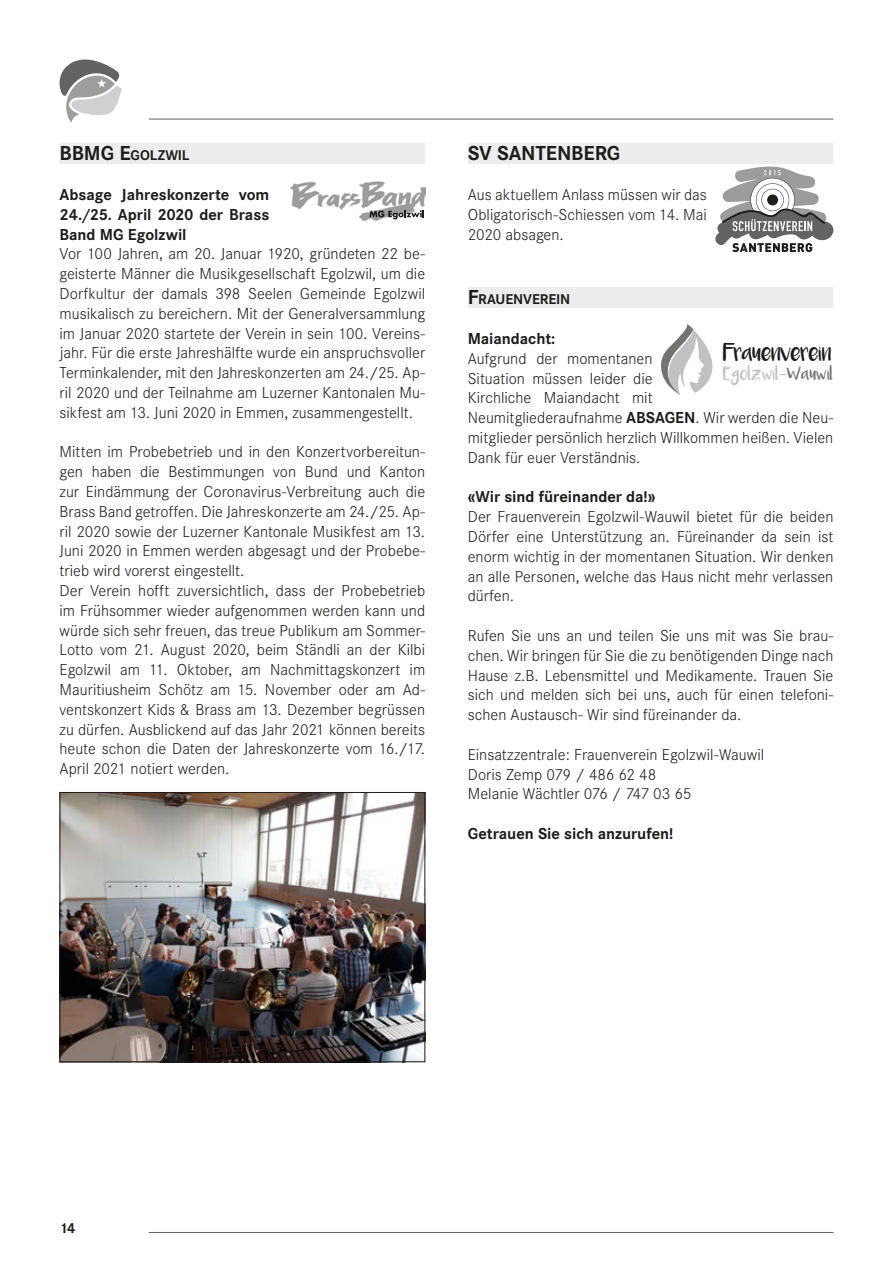
<style>
.page{position:relative;width:893px;height:1263px;background:#fff}
.page>*{position:absolute;margin:0;border:0;box-sizing:border-box;transform-origin:0 0}
.t1{font:700 21px "Corporate S";color:#1d1d1b}
.t2{font:300 16.5px/19.8px "Corporate S";color:#1d1d1b;text-align:justify}
.t3{font:700 16.5px/19.8px "Corporate S";letter-spacing:-.005em;color:#1d1d1b;text-align:justify}
.t4{font:700 15px "Corporate S";color:#1d1d1b}
.t5{font:700 14.7px "Corporate S";letter-spacing:-.005em;color:#1d1d1b}
.t6{font:13.5px "Luna";letter-spacing:-.045em;color:#1d1d1b}
.t7{font:10.05px "Luna";letter-spacing:.015em;color:#c1c1c1}
.s1{font-size:21px}
.s2{font-weight:700}
.s3{color:#737372}
</style>
<div class="page">
<hr style="left:149px;top:119px;width:684px;height:1px;background:#646363">
<hr style="left:149px;top:1232px;width:684px;height:1px;background:#646363">
<svg style="left:60px;top:60px;width:62px;height:63px"></svg>
<div style="left:60px;top:143px;width:365px;height:21px;background:#ededed"></div>
<div style="left:468px;top:143px;width:365px;height:21px;background:#ededed"></div>
<div style="left:468px;top:287px;width:365px;height:21px;background:#ededed"></div>
<svg style="left:715px;top:167px;width:118px;height:85px"></svg>
<svg style="left:661px;top:324px;width:52px;height:71px"></svg>
<img style="left:62px;top:794px;width:361px;height:266px">
<div style="left:60px;top:792px;width:365px;height:270px;border:1px solid #1d1d1b"></div>
<img style="left:291px;top:181px;width:134px;height:39px">
<svg style="left:369px;top:210px;width:55px;height:9px"></svg>
<p class="t5" style="left:60px;top:147px;width:132px"><span class="s1">BBMG E</span>GOLZWIL</p>
<p class="t3" style="left:60px;top:185px;width:211px">Absage Jahreskonzerte vom 24./25. April 2020 der Brass Band MG Egolzwil</p>
<p class="t2" style="left:60px;top:244px;width:367px">Vor 100 Jahren, am 20. Januar 1920, gründeten 22 be&shy;geisterte Männer die Musikgesellschaft Egolzwil, um die Dorfkultur der damals 398 Seelen Gemeinde Egolzwil musikalisch zu bereichern. Mit der Generalversammlung im Januar 2020 startete der Verein in sein 100. Vereins&shy;jahr. Für die erste Jahreshälfte wurde ein anspruchsvoller Terminkalender, mit den Jahreskonzerten am 24./25. Ap&shy;ril 2020 und der Teilnahme am Luzerner Kantonalen Mu&shy;sikfest am 13. Juni 2020 in Emmen, zusammengestellt.</p>
<p class="t2" style="left:60px;top:442px;width:367px;text-align:left">Mitten im Probebetrieb und in den Konzertvorbereitun&shy;gen haben die Bestimmungen von Bund und Kanton zur Eindämmung der Coronavirus-Verbreitung auch die Brass Band getroffen. Die Jahreskonzerte am 24./25. Ap&shy;ril 2020 sowie der Luzerner Kantonale Musikfest am 13.<br>Juni 2020 in Emmen werden abgesagt und der Probebe&shy;trieb wird vorerst eingestellt.<br>Der Verein hofft zuversichtlich, dass der Probebetrieb im Frühsommer wieder aufgenommen werden kann und würde sich sehr freuen, das treue Publikum am Sommer-Lotto vom 21. August 2020, beim Ständli an der Kilbi Egolzwil am 11. Oktober, am Nachmittagskonzert im Mauritiusheim Schötz am 15. November oder am Ad&shy;ventskonzert Kids &amp; Brass am 13. Dezember begrüssen zu dürfen. Ausblickend auf das Jahr 2021 können bereits heute schon die Daten der Jahreskonzerte vom 16./17.<br>April 2021 notiert werden.</p>
<p class="t1" style="left:468px;top:141px;width:55px">SV SANTEN</p>
<p class="t1" style="left:571px;top:141px;width:51px">BERG</p>
<p class="t2" style="left:468px;top:185px;width:241px">Aus aktuellem Anlass müssen wir das Obligatorisch-Schiessen vom 14. Mai 2020 absagen.</p>
<p class="t5" style="left:468px;top:291px;width:104px"><span class="s1">F</span>RAUENVEREIN</p>
<p class="t3" style="left:468px;top:329px;width:89px">Maiandacht:</p>
<p class="t2" style="left:468px;top:349px;width:367px;text-align:left">Aufgrund der momentanen<br>Situation müssen leider die<br>Kirchliche Maiandacht mit<br>Neumitgliederaufnahme <span class="s2">ABSAGEN</span>. Wir werden die Neu&shy;mitglieder persönlich herzlich Willkommen heißen. Vielen Dank für euer Verständnis.</p>
<p class="t3" style="left:468px;top:487px;width:189px">«Wir sind füreinander da!»</p>
<p class="t2" style="left:468px;top:507px;width:367px">Der Frauenverein Egolzwil-Wauwil bietet für die beiden Dörfer eine Unterstützung an. Füreinander da sein ist enorm wichtig in der momentanen Situation. Wir denken an alle Personen, welche das Haus nicht mehr verlassen dürfen.</p>
<p class="t2" style="left:468px;top:626px;width:367px">Rufen Sie uns an und teilen Sie uns mit was Sie brau&shy;chen. Wir bringen für Sie die zu benötigenden Dinge nach Hause z.B. Lebensmittel und Medikamente. Trauen Sie sich und melden sich bei uns, auch für einen telefoni&shy;schen Austausch- Wir sind füreinander da.</p>
<p class="t2" style="left:468px;top:745px;width:298px;text-align:left">Einsatzzentrale: Frauenverein Egolzwil-Wauwil<br>Doris Zemp 079 / 486 62 48<br>Melanie Wächtler 076 / 747 03 65</p>
<p class="t3" style="left:468px;top:824px;width:207px">Getrauen Sie sich anzurufen!</p>
<p class="t6" style="left:723px;top:349px;width:110px">Frauenverein</p>
<p class="t7" style="left:723px;top:370px;width:112px">Egolzwil-<span class="s3">Wauwil</span></p>
<p class="t4" style="left:60px;top:1220px;width:18px">14</p>
</div>
